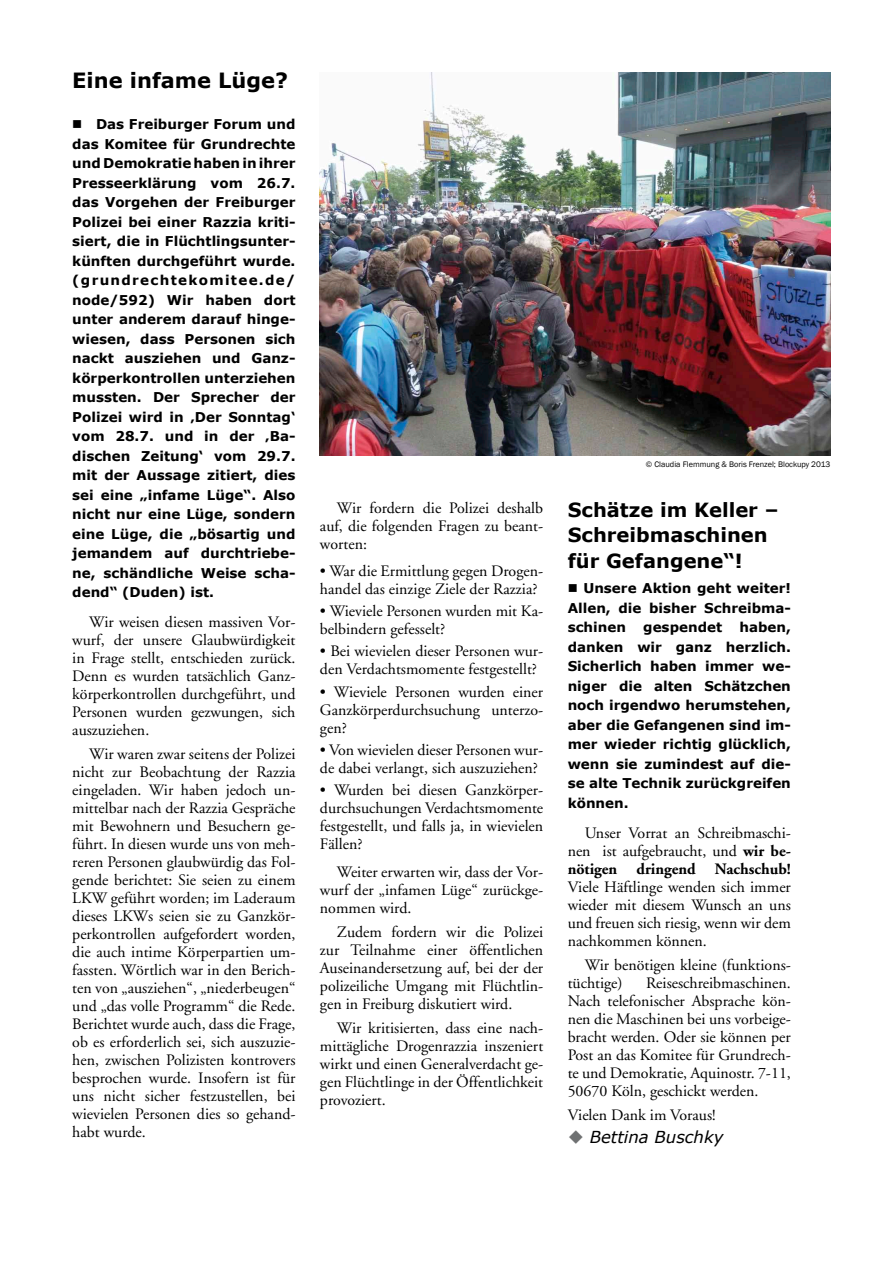
<style>
.page{position:relative;width:893px;height:1263px;background:#fff}
.page>*{position:absolute;margin:0;border:0;box-sizing:border-box;transform-origin:0 0}
.t1{font:700 21px "Verdana";color:#000}
.t2{font:700 19.5px/25.5px "Verdana";color:#000}
.t3{font:italic 16.5px "Verdana";color:#000}
.t4{font:15.9px/18px "Adobe Garamond";color:#000;text-align:justify}
.t5{font:700 13.5px/19.5px "Verdana";color:#000;text-align:justify}
.t6{font:8.25px "Franklin Gothic";color:#000}
.s1{font-weight:700}
.s2{color:#6f7172}
</style>
<div class="page">
<img style="left:320px;top:72px;width:510px;height:383px">
<h1 class="t1" style="left:72px;top:67px;width:217px">Eine infame Lüge?</h1>
<p class="t5" style="left:72px;top:114px;width:225px">■ Das Freiburger Forum und das Komitee für Grundrechte und Demokratie haben in ihrer Presseerklärung vom 26.7. das Vorgehen der Freiburger Polizei bei einer Razzia kriti&shy;siert, die in Flüchtlingsunter&shy;künften durchgeführt wurde. (grundrechtekomitee.de/ node/592) Wir haben dort unter anderem darauf hinge&shy;wiesen, dass Personen sich nackt ausziehen und Ganz&shy;körperkontrollen unterziehen mussten. Der Sprecher der Polizei wird in ‚Der Sonntag‘ vom 28.7. und in der ‚Ba&shy;dischen Zeitung‘ vom 29.7. mit der Aussage zitiert, dies sei eine „infame Lüge“. Also nicht nur eine Lüge, sondern eine Lüge, die „bösartig und jemandem auf durchtriebe&shy;ne, schändliche Weise scha&shy;dend“ (Duden) ist.</p>
<p class="t4" style="left:72px;top:614px;width:225px;text-indent:17px">Wir weisen diesen massiven Vor&shy;wurf, der unsere Glaubwürdigkeit in Frage stellt, entschieden zurück.<br>Denn es wurden tatsächlich Ganz&shy;körperkontrollen durchgeführt, und Personen wurden gezwungen, sich auszuziehen.</p>
<p class="t4" style="left:72px;top:746px;width:225px;text-indent:17px">Wir waren zwar seitens der Polizei nicht zur Beobachtung der Razzia eingeladen. Wir haben jedoch un&shy;mittelbar nach der Razzia Gespräche mit Bewohnern und Besuchern ge&shy;führt. In diesen wurde uns von meh&shy;reren Personen glaubwürdig das Fol&shy;gende berichtet: Sie seien zu einem LKW geführt worden; im Laderaum dieses LKWs seien sie zu Ganzkör&shy;perkontrollen aufgefordert worden, die auch intime Körperpartien um&shy;fassten. Wörtlich war in den Berich&shy;ten von „ausziehen“, „niederbeugen“ und „das volle Programm“ die Rede.<br>Berichtet wurde auch, dass die Frage, ob es erforderlich sei, sich auszuzie&shy;hen, zwischen Polizisten kontrovers besprochen wurde. Insofern ist für uns nicht sicher festzustellen, bei wievielen Personen dies so gehand&shy;habt wurde.</p>
<p class="t4" style="left:320px;top:500px;width:225px;text-indent:17px">Wir fordern die Polizei deshalb auf, die folgenden Fragen zu beant&shy;worten:</p>
<p class="t4" style="left:320px;top:562px;width:225px">• War die Ermittlung gegen Drogen&shy;handel das einzige Ziele der Razzia?</p>
<p class="t4" style="left:320px;top:602px;width:225px">• Wieviele Personen wurden mit Ka&shy;belbindern gefesselt?</p>
<p class="t4" style="left:320px;top:643px;width:225px">• Bei wievielen dieser Personen wur&shy;den Verdachtsmomente festgestellt?</p>
<p class="t4" style="left:320px;top:683px;width:225px">• Wieviele Personen wurden einer Ganzkörperdurchsuchung unterzo&shy;gen?</p>
<p class="t4" style="left:320px;top:741px;width:225px">• Von wievielen dieser Personen wur&shy;de dabei verlangt, sich auszuziehen?</p>
<p class="t4" style="left:320px;top:781px;width:225px">• Wurden bei diesen Ganzkörper&shy;durchsuchungen Verdachtsmomente festgestellt, und falls ja, in wievielen Fällen?</p>
<p class="t4" style="left:320px;top:864px;width:225px;text-indent:17px">Weiter erwarten wir, dass der Vor&shy;wurf der „infamen Lüge“ zurückge&shy;nommen wird.</p>
<p class="t4" style="left:320px;top:924px;width:225px;text-indent:17px">Zudem fordern wir die Polizei zur Teilnahme einer öffentlichen Auseinandersetzung auf, bei der der polizeiliche Umgang mit Flüchtlin&shy;gen in Freiburg diskutiert wird.</p>
<p class="t4" style="left:320px;top:1019px;width:225px;text-indent:17px">Wir kritisierten, dass eine nach&shy;mittägliche Drogenrazzia inszeniert wirkt und einen Generalverdacht ge&shy;gen Flüchtlinge in der Öffentlichkeit provoziert.</p>
<p class="t6" style="left:646px;top:459px;width:186px">© Claudia Flemmung &amp; Boris Frenzel; Blockupy 2013</p>
<p class="t2" style="left:568px;top:496px;width:212px">Schätze im Keller –<br>Schreibmaschinen für Gefangene“!</p>
<p class="t5" style="left:568px;top:578px;width:225px">■ Unsere Aktion geht weiter!<br>Allen, die bisher Schreibma&shy;schinen</p>
<p class="t5" style="left:568px;top:617px;width:225px;text-indent:172px">haben, danken wir ganz herzlich.<br>Sicherlich haben immer we&shy;niger die alten Schätzchen noch irgendwo herumstehen, aber die Gefangenen sind im&shy;mer wieder richtig glücklich, wenn sie zumindest auf die&shy;se alte Technik zurückgreifen können.</p>
<p class="t4" style="left:568px;top:824px;width:225px;text-indent:17px">Unser Vorrat an Schreibmaschi&shy;nen ist aufgebraucht, und <span class="s1">wir be&shy;nötigen dringend Nachschub!</span></p>
<p class="t4" style="left:568px;top:878px;width:225px">Viele Häftlinge wenden sich immer wieder mit diesem Wunsch an uns und freuen sich riesig, wenn wir dem nachkommen können.</p>
<p class="t4" style="left:568px;top:956px;width:225px;text-indent:17px">Wir benötigen kleine (funktions&shy;tüchtige)</p>
<p class="t5" style="left:643px;top:617px;width:80px">gespendet</p>
<p class="t4" style="left:568px;top:974px;width:225px;text-indent:79px">Reiseschreibmaschinen.<br>Nach telefonischer Absprache kön&shy;nen die Maschinen bei uns vorbeige&shy;bracht werden. Oder sie können per Post an das Komitee für Grundrech&shy;te und Demokratie, Aquinostr. 7-11, 50670 Köln, geschickt werden.</p>
<p class="t4" style="left:568px;top:1106px;width:149px">Vielen Dank im Voraus!</p>
<p class="t3" style="left:568px;top:1127px;width:157px"><span class="s2">◆</span> Bettina Buschky</p>
</div>
